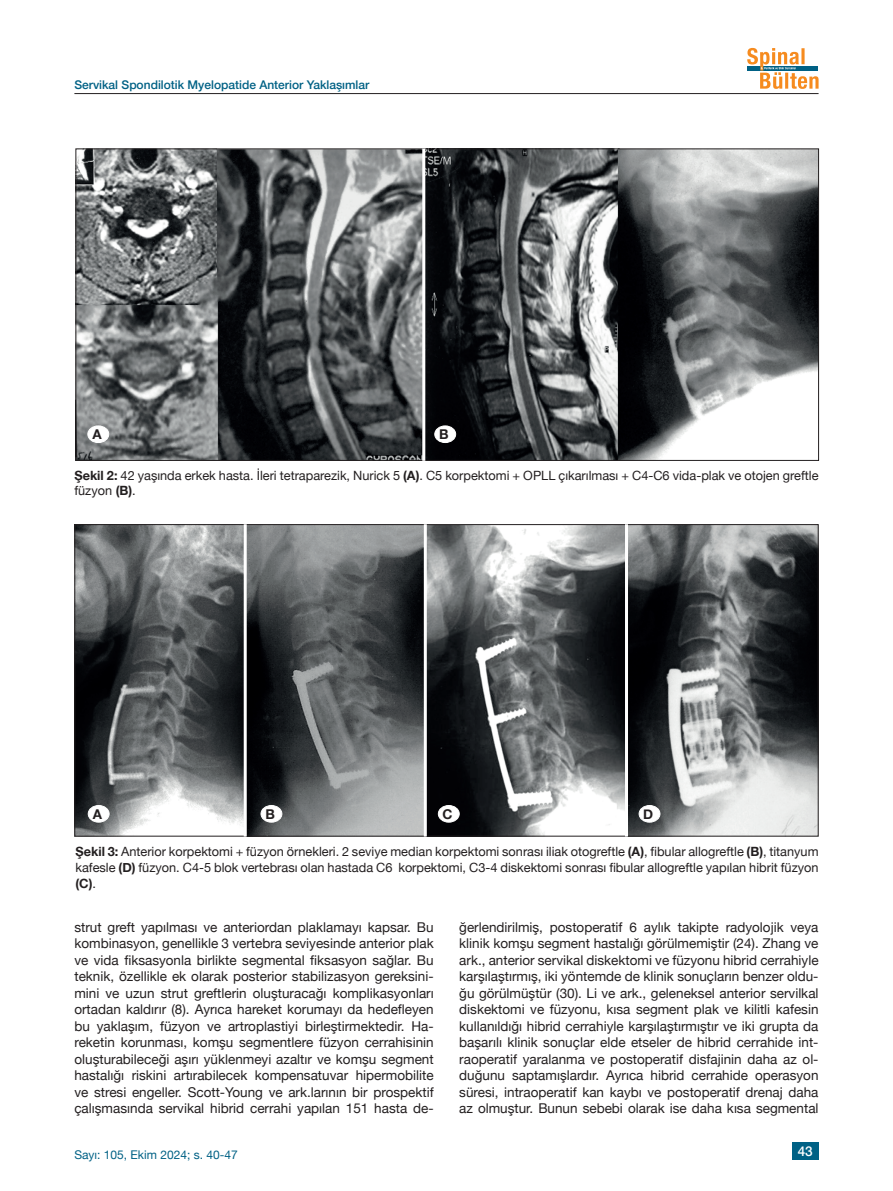
<style>
.page{position:relative;width:893px;height:1191px;background:#fff}
.page>*{position:absolute;margin:0;border:0;box-sizing:border-box;transform-origin:0 0}
.t1{font:13.5px/16.5px "Helvetica Neue";color:#231f20;text-align:justify}
.t2{font:700 13.5px "Helvetica Neue";color:#231f20}
.t3{font:500 13.5px "Helvetica Neue";color:#fff}
.t4{font:12.75px/15.8px "Helvetica Neue";color:#231f20}
.t5{font:500 12px "Helvetica Neue";color:#006185}
.t6{font:12px "Helvetica Neue";color:#006185}
.s1{font-weight:700}
</style>
<div class="page">
<svg style="left:747px;top:48px;width:72px;height:41px"></svg>
<hr style="left:74px;top:93px;width:745px;height:1px;background:#231f20">
<div style="left:792px;top:1141px;width:27px;height:18px;background:#006185"></div>
<img style="left:77px;top:150px;width:740px;height:309px">
<img style="left:76px;top:526px;width:741px;height:308px">
<div style="left:88px;top:426px;width:21px;height:16px;background:#fff;border-radius:50%"></div>
<div style="left:88px;top:426px;width:21px;height:17px;border:1px solid #fff;border-radius:50%"></div>
<div style="left:435px;top:426px;width:21px;height:16px;background:#fff;border-radius:50%"></div>
<div style="left:435px;top:426px;width:21px;height:17px;border:1px solid #fff;border-radius:50%"></div>
<div style="left:88px;top:805px;width:21px;height:17px;background:#fff;border-radius:50%"></div>
<div style="left:88px;top:805px;width:21px;height:17px;border:1px solid #fff;border-radius:50%"></div>
<div style="left:261px;top:805px;width:21px;height:17px;background:#fff;border-radius:50%"></div>
<div style="left:261px;top:805px;width:21px;height:17px;border:1px solid #fff;border-radius:50%"></div>
<div style="left:438px;top:805px;width:21px;height:17px;background:#fff;border-radius:50%"></div>
<div style="left:438px;top:805px;width:21px;height:17px;border:1px solid #fff;border-radius:50%"></div>
<div style="left:639px;top:805px;width:21px;height:17px;background:#fff;border-radius:50%"></div>
<div style="left:639px;top:805px;width:21px;height:17px;border:1px solid #fff;border-radius:50%"></div>
<hr style="left:422px;top:148px;width:3px;height:313px;background:#fff">
<hr style="left:424px;top:524px;width:3px;height:312px;background:#fff">
<hr style="left:244px;top:524px;width:3px;height:312px;background:#fff">
<hr style="left:625px;top:524px;width:3px;height:312px;background:#fff">
<p class="t5" style="left:74px;top:75px;width:297px">Servikal Spondilotik Myelopatide Anterior Yaklaşımlar</p>
<p class="t2" style="left:92px;top:424px;width:11px">A</p>
<p class="t2" style="left:439px;top:424px;width:11px">B</p>
<p class="t4" style="left:74px;top:468px;width:746px"><span class="s1">Şekil 2:</span> 42 yaşında erkek hasta. İleri tetraparezik, Nurick 5 <span class="s1">(A)</span>. C5 korpektomi + OPLL çıkarılması + C4-C6 vida-plak ve otojen greftle füzyon <span class="s1">(B)</span>.</p>
<p class="t2" style="left:93px;top:803px;width:11px">A</p>
<p class="t2" style="left:265px;top:803px;width:11px">B</p>
<p class="t2" style="left:442px;top:803px;width:12px">C</p>
<p class="t2" style="left:643px;top:803px;width:12px">D</p>
<p class="t4" style="left:75px;top:844px;width:745px;text-align:justify"><span class="s1">Şekil 3:</span> Anterior korpektomi + füzyon örnekleri. 2 seviye median korpektomi sonrası iliak otogreftle <span class="s1">(A)</span>, fibular allogreftle <span class="s1">(B)</span>, titanyum kafesle <span class="s1">(D)</span> füzyon. C4-5 blok vertebrası olan hastada C6 korpektomi, C3-4 diskektomi sonrası fibular allogreftle yapılan hibrit füzyon <span class="s1">(C)</span>.</p>
<p class="t1" style="left:74px;top:919px;width:361px">strut greft yapılması ve anteriordan plaklamayı kapsar. Bu kombinasyon, genellikle 3 vertebra seviyesinde anterior plak ve vida fiksasyonla birlikte segmental fiksasyon sağlar. Bu teknik, özellikle ek olarak posterior stabilizasyon gereksini&shy;mini ve uzun strut greftlerin oluşturacağı komplikasyonları ortadan kaldırır (8). Ayrıca hareket korumayı da hedefleyen bu yaklaşım, füzyon ve artroplastiyi birleştirmektedir. Ha&shy;reketin korunması, komşu segmentlere füzyon cerrahisinin oluşturabileceği aşırı yüklenmeyi azaltır ve komşu segment hastalığı riskini artırabilecek kompensatuvar hipermobilite ve stresi engeller. Scott-Young ve ark.larının bir prospektif çalışmasında servikal hibrid cerrahi yapılan 151 hasta de-</p>
<p class="t1" style="left:459px;top:919px;width:361px">ğerlendirilmiş, postoperatif 6 aylık takipte radyolojik veya klinik komşu segment hastalığı görülmemiştir (24). Zhang ve ark., anterior servikal diskektomi ve füzyonu hibrid cerrahiyle karşılaştırmış, iki yöntemde de klinik sonuçların benzer oldu&shy;ğu görülmüştür (30). Li ve ark., geleneksel anterior servilkal diskektomi ve füzyonu, kısa segment plak ve kilitli kafesin kullanıldığı hibrid cerrahiyle karşılaştırmıştır ve iki grupta da başarılı klinik sonuçlar elde etseler de hibrid cerrahide int&shy;raoperatif yaralanma ve postoperatif disfajinin daha az ol&shy;duğunu saptamışlardır. Ayrıca hibrid cerrahide operasyon süresi, intraoperatif kan kaybı ve postoperatif drenaj daha az olmuştur. Bunun sebebi olarak ise daha kısa segmental</p>
<p class="t6" style="left:74px;top:1146px;width:165px">Sayı: 105, Ekim 2024; s. 40-47</p>
<p class="t3" style="left:798px;top:1140px;width:17px">43</p>
</div>
